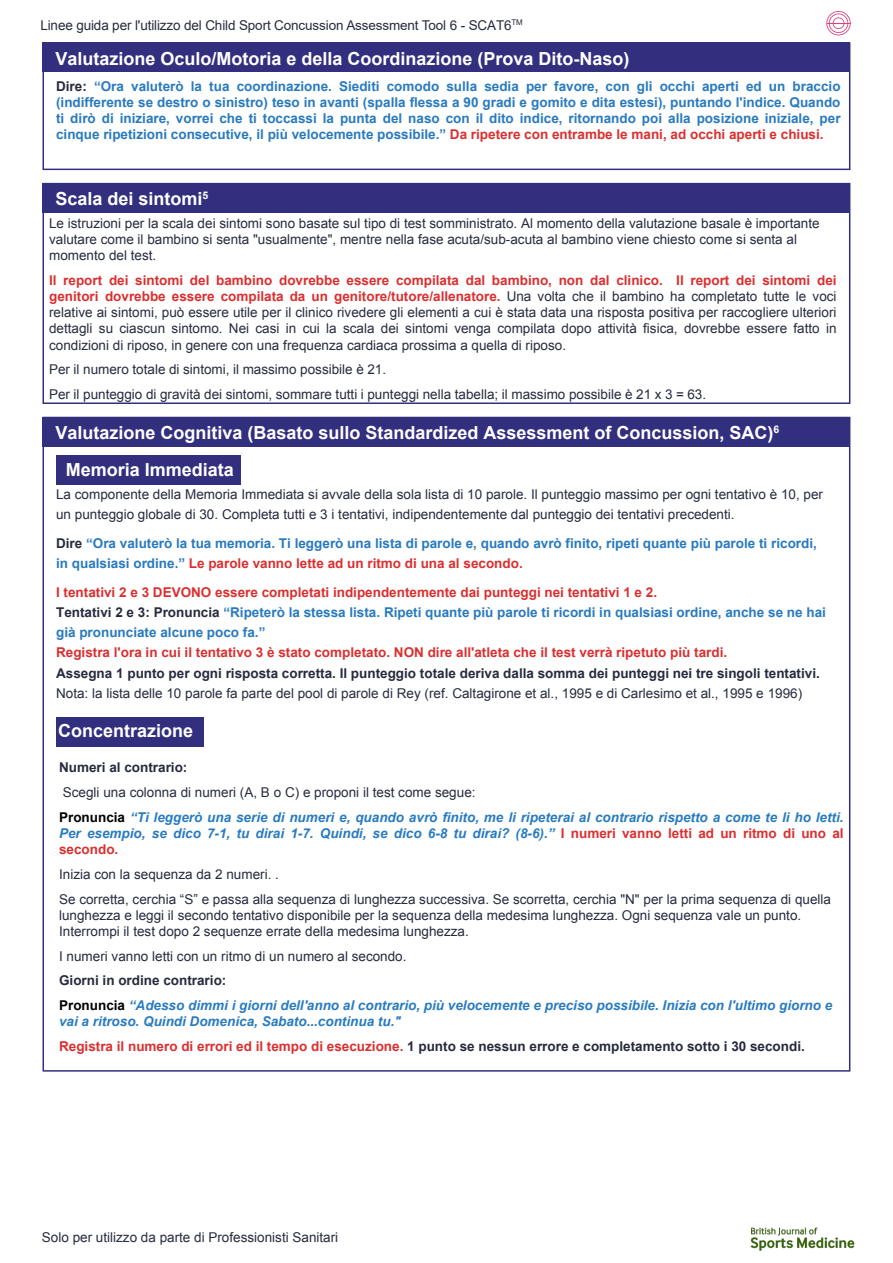
<style>
.page{position:relative;width:893px;height:1263px;background:#fff}
.page>*{position:absolute;margin:0;border:0;box-sizing:border-box;transform-origin:0 0}
.Paragraph_bold{font:700 18px "Arial";color:#fff}
.Paragraph_bold-2{font:13.5px/16.2px "Arial";color:#272b3e}
.Paragraph_bold-3{font:700 13.5px/16.2px "Arial";color:#287abf;text-align:justify}
.Paragraph_bold-4{font:700 13.5px/20.2px "Arial";color:#db2f2f}
.Paragraph_bold-5{font:italic 700 13.5px/24.8px "Arial";color:#287bc0}
.Paragraph_bold-6{font:700 13.5px/24.8px "Arial";color:#272a3e}
.s1{color:#272a3e}
.s2{color:#dc2f2f}
.s3{font-weight:700;color:#dc2f2f}
.s4{font-style:inherit}
.s5{color:#272b3e}
.s6{color:#db2f2f}
.s7{color:#287abf}
.s8{font-weight:400;color:#272b3e}
.s9{font-style:normal;color:#272b3e}
.s10{font-weight:400;font-style:normal;color:#272b3e}
.s11{font-style:normal;color:#000}
.s12{font-style:normal;color:#dc2f2f}
.s13{font-style:italic;color:#287bc0}
</style>
<div class="page">
<svg style="left:826px;top:11px;width:25px;height:24px"></svg>
<img style="left:750px;top:1227px;width:105px;height:24px">
<div style="left:43px;top:43px;width:807px;height:29px;background:#322f7e"></div>
<div style="left:43px;top:183px;width:807px;height:30px;background:#322f7e"></div>
<div style="left:43px;top:417px;width:807px;height:29px;background:#322f7e"></div>
<div style="left:43px;top:43px;width:807px;height:127px;border:2px solid #322f7e"></div>
<div style="left:43px;top:183px;width:807px;height:221px;border:2px solid #322f7e"></div>
<div style="left:56px;top:455px;width:184px;height:30px;background:#322f7e"></div>
<div style="left:56px;top:717px;width:147px;height:29px;background:#322f7e"></div>
<p class="Paragraph_bold-2" style="left:40px;top:17px;width:484px">Linee guida per l'utilizzo del Child Sport Concussion Assessment Tool 6 - SCAT6<sup>TM</sup></p>
<p class="Paragraph_bold" style="left:55px;top:47px;width:576px">Valutazione Oculo/Motoria e della Coordinazione (Prova Dito-Naso)</p>
<p class="Paragraph_bold-3" style="left:56px;top:78px;width:786px"><span class="s1">Dire:</span> “Ora valuterò la tua coordinazione. Siediti comodo sulla sedia per favore, con gli occhi aperti ed un braccio (indifferente se destro o sinistro) teso in avanti (spalla flessa a 90 gradi e gomito e dita estesi), puntando l'indice. Quando ti dirò di iniziare, vorrei che ti toccassi la punta del naso con il dito indice, ritornando poi alla posizione iniziale, per cinque ripetizioni consecutive, il più velocemente possibile.” <span class="s2">Da ripetere con entrambe le mani, ad occhi aperti e chiusi.</span></p>
<p class="Paragraph_bold" style="left:55px;top:186px;width:154px">Scala dei sintomi<sup>5</sup></p>
<p class="Paragraph_bold-2" style="left:49px;top:215px;width:772px">Le istruzioni per la scala dei sintomi sono basate sul tipo di test somministrato. Al momento della valutazione basale è importante valutare come il bambino si senta "usualmente", mentre nella fase acuta/sub-acuta al bambino viene chiesto come si senta al momento del test.</p>
<p class="Paragraph_bold-2" style="left:49px;top:272px;width:789px;text-align:justify"><span class="s3">Il report dei sintom</span><span class="s3">i</span> <span class="s3">del bambino dovrebbe essere compilata dal bambino, non dal clinico. Il report dei sintomi dei genitori dovrebbe essere compilata da un genitore/tutore/allenatore.</span> Una volta che il bambino ha completato tutte le voci relative ai sintomi, può essere utile per il clinico rivedere gli elementi a cui è stata data una risposta positiva per raccogliere ulteriori dettagli su ciascun sintomo. Nei casi in cui la scala dei sintomi venga compilata dopo attività fisica, dovrebbe essere fatto in condizioni di riposo, in genere con una frequenza cardiaca prossima a quella di riposo.</p>
<p class="Paragraph_bold-2" style="left:49px;top:357px;width:659px;line-height:24.8px">Per il numero totale di sintomi, il massimo possibile è 21.<br>Per il punteggio di gravità dei sintomi, sommare tutti i punteggi nella tabella; il massimo possibile è 21 x 3 = 63.</p>
<p class="Paragraph_bold" style="left:55px;top:421px;width:725px">Valutazione Cognitiva (Basato sullo Standardized Assessment of Concussion, SAC)<sup>6</sup></p>
<p class="Paragraph_bold" style="left:66px;top:458px;width:170px">Memoria Immediata</p>
<p class="Paragraph_bold-2" style="left:56px;top:484px;width:768px;line-height:20.2px">La componente della Memoria Immediata si avvale della sola lista di 10 parole. Il punteggio massimo per ogni tentativo è 10, per un punteggio globale di 30. Completa tutti e 3 i tentativi<span class="s4">,</span> indipendentemente dal punteggio dei tentativi precedenti.</p>
<p class="Paragraph_bold-3" style="left:56px;top:533px;width:762px;line-height:20.2px"><span class="s5">Dire</span> “Ora valuterò la tua memoria. Ti leggerò una lista di parole e, quando avrò finito, ripeti quante più parole ti ricordi, in qualsiasi ordine.” <span class="s6">Le parole vanno lette ad un ritmo di una al secondo.</span></p>
<p class="Paragraph_bold-4" style="left:56px;top:582px;width:771px">I tentativi 2 e 3 DEVONO essere completati indipendentemente dai punteggi nei tentativi 1 e 2.<br><span class="s5">Tentativi 2 e 3: Pronuncia</span> <span class="s7">“Ripeterò la stessa lista. Ripeti quante più parole ti ricordi in qualsiasi ordine, anche se ne hai già pronunciate alcune poco fa.”<br></span>Registra l'ora in cui il tentativo 3 è stato completato. NON dire all'atleta che il test verrà ripetuto più tardi.<br><span class="s5">Assegna 1 punto per ogni risposta corretta. Il punteggio totale deriva dalla somma dei punteggi nei tre singoli tentativi.<br></span><span class="s8">Nota: la lista delle 10 parole fa parte del pool di parole di Rey (ref. Caltagirone et al., 1995 e di Carlesimo et al., 1995 e 1996)</span></p>
<p class="Paragraph_bold" style="left:58px;top:718px;width:137px">Concentrazione</p>
<p class="Paragraph_bold-5" style="left:59px;top:756px;width:786px"><span class="s9">Numeri al contrario:<br></span><span class="s10">Scegli una colonna di numeri (A, B o C) e proponi il test come segue:<br></span><span class="s11">Pronuncia</span> “Ti leggerò una serie di numeri e, quando avrò finito, me li ripeterai al contrario rispetto a come te li ho letti.</p>
<p class="Paragraph_bold-5" style="left:59px;top:825px;width:786px;line-height:16.2px">Per esempio, se dico 7-1, tu dirai 1-7. Quindi, se dico 6-8 tu dirai? (8-6).” <span class="s12">I numeri vanno letti ad un ritmo di uno al secondo.</span></p>
<p class="Paragraph_bold-2" style="left:59px;top:862px;width:773px;line-height:24.8px">Inizia con la sequenza da 2 numeri. .<br>Se corretta, cerchia “S” e passa alla sequenza di lunghezza successiva. Se scorretta, cerchia "N" per la prima sequenza di quella</p>
<p class="Paragraph_bold-2" style="left:59px;top:907px;width:744px">lunghezza e leggi il secondo tentativo disponibile per la sequenza della medesima lunghezza. Ogni sequenza vale un punto.<br>Interrompi il test dopo 2 sequenze errate della medesima lunghezza.</p>
<p class="Paragraph_bold-5" style="left:59px;top:944px;width:775px"><span class="s10">I numeri vanno letti con un ritmo di un numero al secondo.<br></span><span class="s9">Giorni in ordine contrario:<br></span><span class="s11">Pronuncia</span> “Adesso dimmi i giorni dell'anno al contrario, più velocemente e preciso possibile. Inizia con l'ultimo giorno e</p>
<p class="Paragraph_bold-6" style="left:59px;top:1009px;width:747px"><span class="s13">vai a ritroso. Quindi Domenica, Sabato...continua tu."<br></span><span class="s2">Registra il numero di errori ed il tempo di esecuzione.</span> 1 punto se nessun errore e completamento sotto i 30 secondi.</p>
<p class="Paragraph_bold-2" style="left:42px;top:1229px;width:298px">Solo per utilizzo da parte di Professionisti Sanitari</p>
</div>
